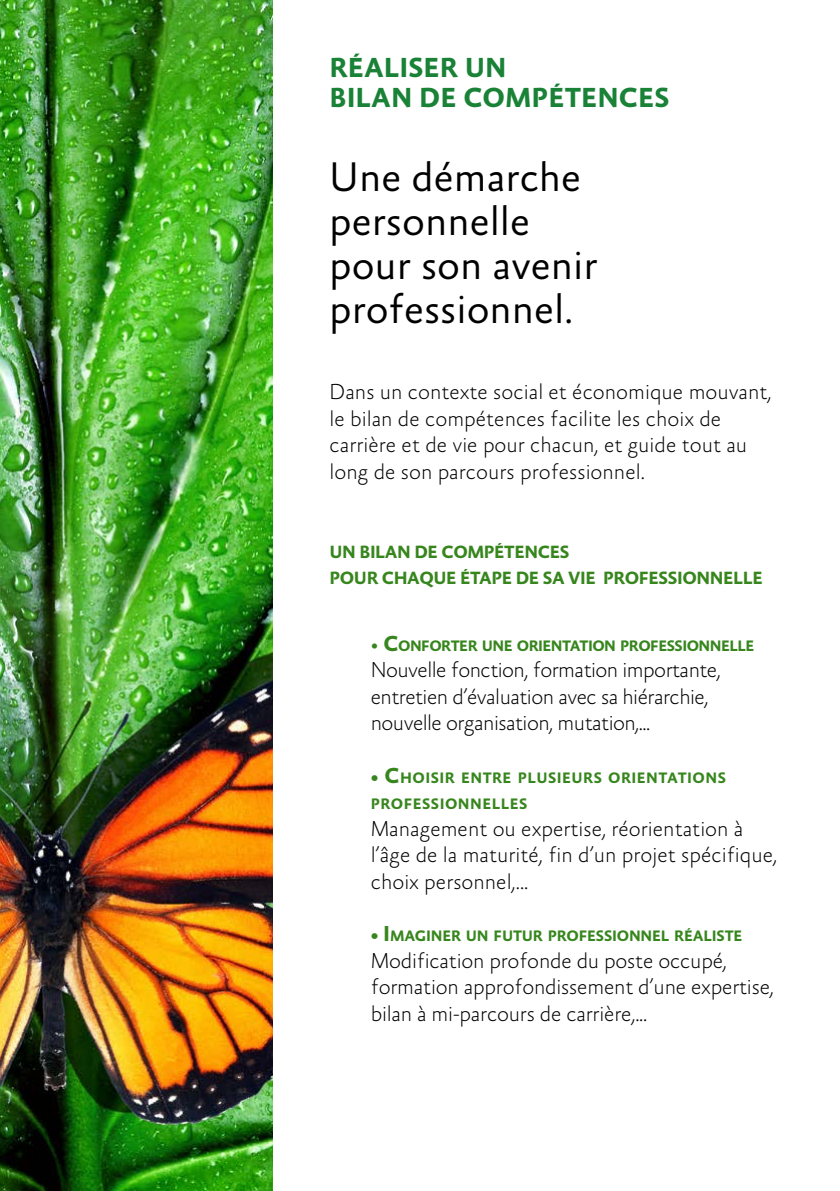
<style>
.page{position:relative;width:840px;height:1191px;background:#fff}
.page>*{position:absolute;margin:0;border:0;box-sizing:border-box;transform-origin:0 0}
.t1{font:300 42px/44px "Absara Sans TF";color:#000}
.t2{font:700 28px/30px "Absara Sans TF";color:#198236}
.t3{font:100 22px/26.4px "Absara Sans";color:#000}
.t4{font:100 22px/26.4px "Absara Sans";letter-spacing:-.025em;color:#000}
.t5{font:700 18px/26px "Absara Sans TF";letter-spacing:-.025em;color:#37861d}
.t6{font:700 15.4px/26.4px "Absara Sans TF";letter-spacing:.03em;color:#37861d}
.t7{font:700 15.4px "Absara Sans TF";letter-spacing:-.035em;color:#37861d}
.t8{font:700 15.4px "Absara Sans TF";letter-spacing:-.015em;color:#37861d}
.s1{font-family:"Absara Sans";font-weight:100;font-size:22px}
.s2{font-size:22px}
</style>
<div class="page">
<img style="left:0;top:0;width:272px;height:1191px">
<p class="t2" style="left:329px;top:54px;width:341px">RÉALISER UN<br>BILAN DE COMPÉTENCES</p>
<h1 class="t1" style="left:329px;top:157px;width:270px">Une démarche personnelle pour son avenir professionnel.</h1>
<p class="t3" style="left:329px;top:380px;width:443px">Dans un contexte social et économique mouvant, le bilan de compétences facilite les choix de carrière et de vie pour chacun, et guide tout au long de son parcours professionnel.</p>
<p class="t5" style="left:329px;top:539px;width:434px">UN BILAN DE COMPÉTENCES<br>POUR CHAQUE ÉTAPE DE SA VIE PROFESSIONNELLE</p>
<p class="t7" style="left:370px;top:638px;width:385px"><span class="s1">•</span> <span class="s2">C</span>ONFORTER UNE ORIENTATION PROFESSIONNELLE</p>
<p class="t4" style="left:370px;top:658px;width:351px">Nouvelle fonction, formation importante, entretien d’évaluation avec sa hiérarchie, nouvelle organisation, mutation,...</p>
<p class="t6" style="left:370px;top:765px;width:356px"><span class="s2">• C</span>HOISIR ENTRE PLUSIEURS ORIENTATIONS<br>PROFESSIONNELLES</p>
<p class="t3" style="left:370px;top:816px;width:408px">Management ou expertise, réorientation à l’âge de la maturité, fin d’un projet spécifique, choix personnel,...</p>
<p class="t8" style="left:370px;top:928px;width:373px"><span class="s2">• I</span> MAGINER UN FUTUR PROFESSIONNEL RÉALISTE</p>
<p class="t3" style="left:370px;top:948px;width:404px">Modification profonde du poste occupé, formation approfondissement d’une expertise, bilan à mi-parcours de carrière,...</p>
</div>
